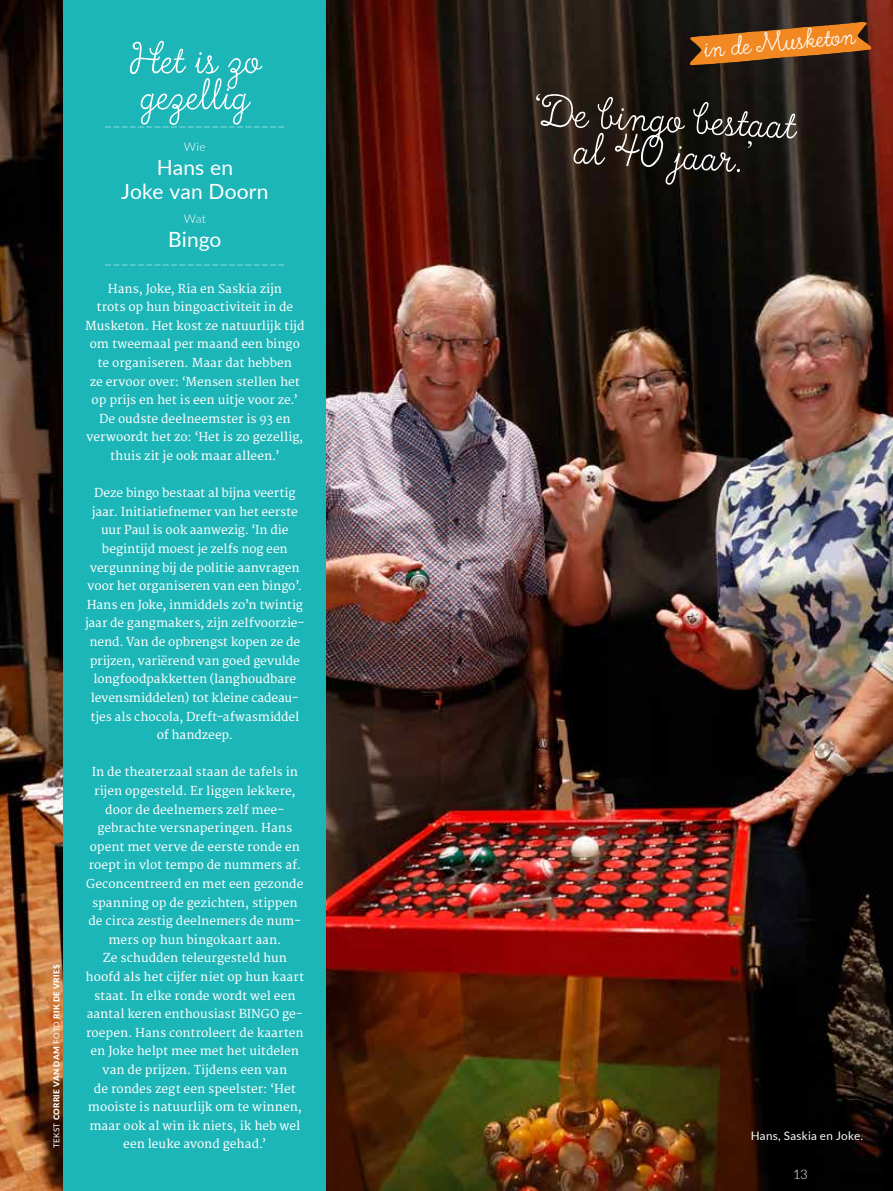
<style>
.page{position:relative;width:893px;height:1191px;background:#fff}
.page>*{position:absolute;margin:0;border:0;box-sizing:border-box;transform-origin:0 0}
.t1{font:54px "True North Script";color:#fff}
.t2{font:52.5px "True North Script";color:#fff}
.t3{font:33px "True North Script";color:#fff}
.t4{font:21px/24px "Lato";letter-spacing:.005em;color:#fff;text-align:center}
.t5{font:15px "True North Script";color:#fff}
.t6{font:300 13.2px "Lato";color:#fff}
.t7{font:12px/18.6px "Merriweather";color:#fff;text-align:center}
.t8{font:300 12px "Lato";letter-spacing:.02em;color:#fff}
.t9{font:11.7px "Lato";letter-spacing:.02em;color:#fff}
.t10{font:900 8.1px "Lato";letter-spacing:.04em;color:#fff}
.s1{font-weight:400}
</style>
<div class="page">
<img style="left:326px;top:0;width:567px;height:1191px">
<img style="left:0;top:0;width:64px;height:1191px">
<svg style="left:688px;top:21px;width:184px;height:45px;background:#9a5a1c"></svg>
<div style="left:64px;top:0;width:262px;height:1191px;background:#1cb5b8"></div>
<p class="t10" style="left:50px;top:1148px;width:185px;rotate:-90deg"><span class="s1">TEKST</span> CORRIE VAN DAM <span class="s1">FOTO</span> RIK DE VRIES</p>
<h2 class="t2" style="left:129px;top:30px;width:133px">Het is zo</h2>
<h2 class="t2" style="left:141px;top:66px;width:110px">gezellig</h2>
<p class="t5" style="left:105px;top:115px;width:182px">_ _ _ _ _ _ _ _ _ _ _ _ _ _ _ _ _ _ _ _ _ _</p>
<p class="t8" style="left:184px;top:139px;width:23px">Wie</p>
<h3 class="t4" style="left:121px;top:155px;width:149px">Hans en<br>Joke van Doorn</h3>
<p class="t8" style="left:184px;top:211px;width:24px">Wat</p>
<h3 class="t4" style="left:168px;top:227px;width:55px">Bingo</h3>
<p class="t5" style="left:105px;top:253px;width:182px">_ _ _ _ _ _ _ _ _ _ _ _ _ _ _ _ _ _ _ _ _ _</p>
<p class="t7" style="left:85px;top:279px;width:221px">Hans, Joke, Ria en Saskia zijn<br>trots op hun bingoactiviteit in de Musketon. Het kost ze natuurlijk tijd om tweemaal per maand een bingo te organiseren. Maar dat hebben<br>ze ervoor over: ‘Mensen stellen het op prijs en het is een uitje voor ze.’ De oudste deelneemster is 93 en verwoordt het zo: ‘Het is zo gezellig, thuis zit je ook maar alleen.’</p>
<p class="t7" style="left:85px;top:484px;width:221px">Deze bingo bestaat al bijna veertig jaar. Initiatiefnemer van het eerste uur Paul is ook aanwezig. ‘In die begintijd moest je zelfs nog een vergunning bij de politie aanvragen voor het organiseren van een bingo’.<br>Hans en Joke, inmiddels zo’n twintig jaar de gangmakers, zijn zelfvoorzie&shy;nend. Van de opbrengst kopen ze de prijzen, variërend van goed gevulde longfoodpakketten (langhoudbare levensmiddelen) tot kleine cadeau&shy;tjes als chocola, Dreft-afwasmiddel of handzeep.</p>
<p class="t7" style="left:86px;top:763px;width:220px">In de theaterzaal staan de tafels in rijen opgesteld. Er liggen lekkere, door de deelnemers zelf mee&shy;gebrachte versnaperingen. Hans opent met verve de eerste ronde en roept in vlot tempo de nummers af.<br>Geconcentreerd en met een gezonde spanning op de gezichten, stippen de circa zestig deelnemers de num&shy;mers op hun bingokaart aan.<br>Ze schudden teleurgesteld hun hoofd als het cijfer niet op hun kaart staat. In elke ronde wordt wel een aantal keren enthousiast BINGO ge&shy;roepen. Hans controleert de kaarten en Joke helpt mee met het uitdelen van de prijzen. Tijdens een van<br>de rondes zegt een speelster: ‘Het mooiste is natuurlijk om te winnen, maar ook al win ik niets, ik heb wel</p>
<p class="t7" style="left:123px;top:1135px;width:145px">een leuke avond gehad.’</p>
<h3 class="t3" style="left:702px;top:30px;width:153px;rotate:-5deg">in de Musketon</h3>
<h1 class="t1" style="left:533px;top:81px;width:266px;rotate:3deg">‘De bingo bestaat</h1>
<h1 class="t1" style="left:575px;top:119px;width:178px;rotate:3deg">al 40 jaar.’</h1>
<p class="t9" style="left:751px;top:1127px;width:114px">Hans, Saskia en Joke.</p>
<p class="t6" style="left:793px;top:1164px;width:16px">13</p>
</div>
